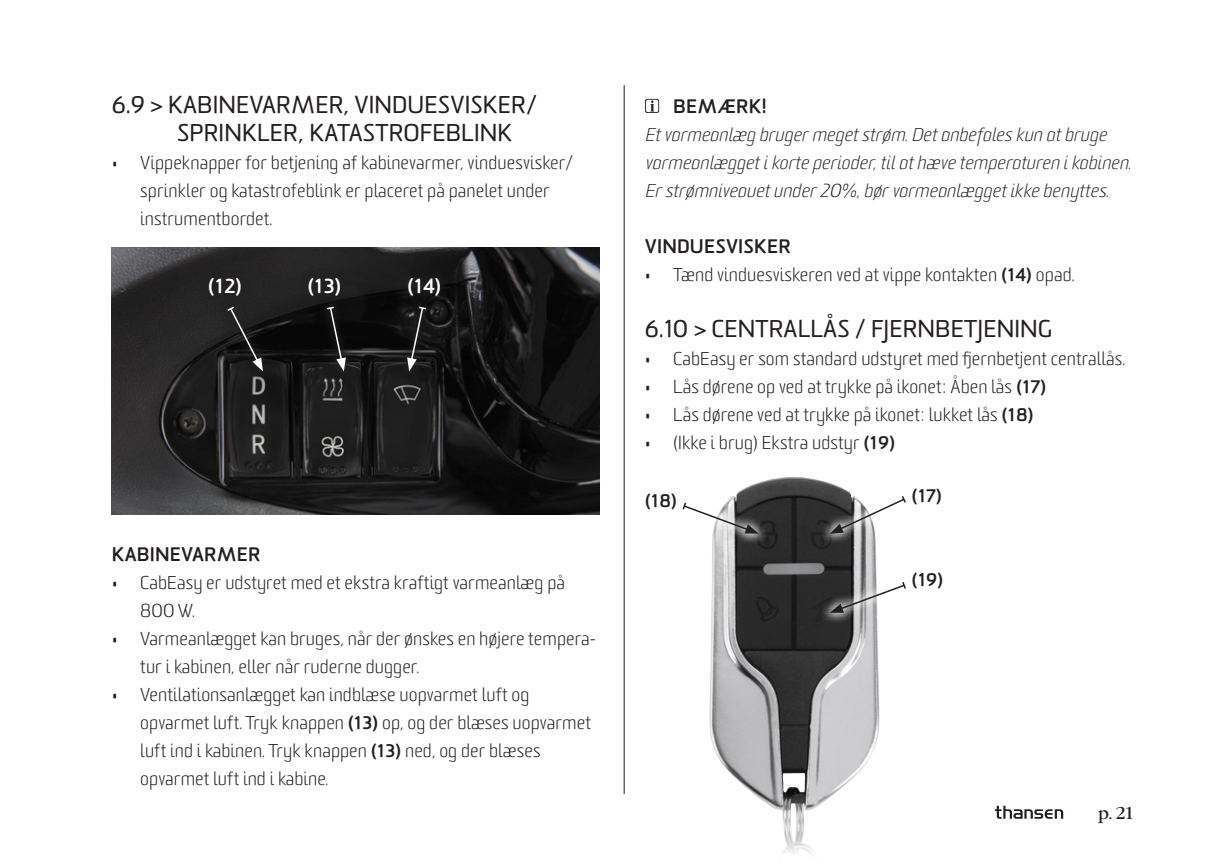
<style>
.page{position:relative;width:1219px;height:862px;background:#fff}
.page>*{position:absolute;margin:0;border:0;box-sizing:border-box;transform-origin:0 0}
.advarsel{font:23.6px "Sommet Rounded";letter-spacing:.005em;color:#231f20}
.Underrubrik{font:23.6px "Sommet Rounded";letter-spacing:.005em;color:#231f20}
.t1{font:700 20px "Sommet Rounded";color:#fff}
.Underrubrik-2{font:700 19px "Sommet Rounded";letter-spacing:.005em;color:#231f20}
.t2{font:300 18px/28px "Sommet Rounded";letter-spacing:.005em;color:#231f20}
.Brødtekst{font:italic 300 18px/28px "Sommet Rounded";letter-spacing:.005em;color:#231f20}
.Brødtekst-2{font:700 18px "Sommet Rounded";color:#231f20}
.t3{font:18px "Garamond Itc T";color:#231f20}
.s1{font-weight:700}
</style>
<div class="page">
<svg style="left:995px;top:806px;width:68px;height:13px"></svg>
<hr style="left:624px;top:85px;width:1px;height:709px;background:#231f20">
<img style="left:112px;top:247px;width:488px;height:267px">
<div style="left:218px;top:297px;width:56px;height:85px;background:#231f20;opacity:.9"></div>
<svg style="left:226px;top:305px;width:37px;height:66px;background:#2a2a2a"></svg>
<div style="left:316px;top:296px;width:40px;height:86px;background:#231f20;opacity:.9"></div>
<svg style="left:325px;top:306px;width:21px;height:65px"></svg>
<div style="left:397px;top:296px;width:39px;height:86px;background:#231f20;opacity:.9"></div>
<svg style="left:407px;top:306px;width:21px;height:65px"></svg>
<div style="left:199px;top:268px;width:52px;height:38px;background:#231f20"></div>
<div style="left:298px;top:268px;width:53px;height:38px;background:#231f20"></div>
<div style="left:398px;top:268px;width:53px;height:38px;background:#231f20;opacity:.9"></div>
<svg style="left:645px;top:98px;width:15px;height:15px"></svg>
<img style="left:709px;top:477px;width:170px;height:377px">
<div style="left:820px;top:485px;width:96px;height:59px;background:#fff;opacity:.9"></div>
<svg style="left:830px;top:494px;width:77px;height:40px"></svg>
<div style="left:673px;top:493px;width:96px;height:51px;background:#fff;opacity:.9"></div>
<svg style="left:681px;top:501px;width:78px;height:32px"></svg>
<div style="left:820px;top:571px;width:96px;height:53px;background:#fff;opacity:.9"></div>
<svg style="left:830px;top:580px;width:77px;height:33px"></svg>
<p class="advarsel" style="left:112px;top:89px;width:427px">6.9 &gt; KABINEVARMER, VINDUESVISKER/</p>
<p class="advarsel" style="left:177px;top:117px;width:337px">SPRINKLER, KATASTROFEBLINK</p>
<p class="t2" style="left:140px;top:149px;width:435px;text-indent:-28px">• Vippeknapper for betjening af kabinevarmer, vinduesvisker/ sprinkler og katastrofeblink er placeret på panelet under instrumentbordet.</p>
<p class="t1" style="left:208px;top:273px;width:36px">(12)</p>
<p class="t1" style="left:308px;top:273px;width:35px">(13)</p>
<p class="t1" style="left:407px;top:273px;width:36px">(14)</p>
<p class="Underrubrik-2" style="left:112px;top:542px;width:150px">KABINEVARMER</p>
<p class="t2" style="left:140px;top:569px;width:426px;text-indent:-28px">• CabEasy er udstyret med et ekstra kraftigt varmeanlæg på<br>800 W.</p>
<p class="t2" style="left:140px;top:625px;width:457px;text-indent:-28px">• Varmeanlægget kan bruges, når der ønskes en højere tempera&shy;tur i kabinen, eller når ruderne dugger.</p>
<p class="t2" style="left:140px;top:681px;width:452px;text-indent:-28px">• Ventilationsanlægget kan indblæse uopvarmet luft og opvarmet luft. Tryk knappen <span class="s1">(13)</span> op, og der blæses uopvarmet luft ind i kabinen. Tryk knappen <span class="s1">(13)</span> ned, og der blæses opvarmet luft ind i kabine.</p>
<p class="Underrubrik-2" style="left:673px;top:94px;width:95px">BEMÆRK!</p>
<p class="Brødtekst" style="left:645px;top:121px;width:487px">Et varmeanlæg bruger meget strøm. Det anbefales kun at bruge varmeanlægget i korte perioder, til at hæve temperaturen i kabinen.<br>Er strømniveauet under 20%, bør varmeanlægget ikke benyttes.</p>
<p class="Underrubrik-2" style="left:645px;top:234px;width:148px">VINDUESVISKER</p>
<p class="t2" style="left:645px;top:261px;width:431px">• Tænd vinduesviskeren ved at vippe kontakten <span class="s1">(14)</span> opad.</p>
<p class="Underrubrik" style="left:645px;top:313px;width:409px">6.10 &gt; CENTRALLÅS / FJERNBETJENING</p>
<p class="t2" style="left:645px;top:345px;width:482px">• CabEasy er som standard udstyret med fjernbetjent centrallås.</p>
<p class="t2" style="left:645px;top:373px;width:403px">• Lås dørene op ved at trykke på ikonet: Åben lås <span class="s1">(17)</span></p>
<p class="t2" style="left:645px;top:401px;width:390px">• Lås dørene ved at trykke på ikonet: lukket lås <span class="s1">(18)</span></p>
<p class="t2" style="left:645px;top:429px;width:252px">• (Ikke i brug) Ekstra udstyr <span class="s1">(19)</span></p>
<p class="Brødtekst-2" style="left:912px;top:484px;width:32px">(17)</p>
<p class="Brødtekst-2" style="left:645px;top:489px;width:34px">(18)</p>
<p class="Brødtekst-2" style="left:912px;top:568px;width:33px">(19)</p>
<p class="t3" style="left:1098px;top:802px;width:39px">p. 21</p>
</div>
